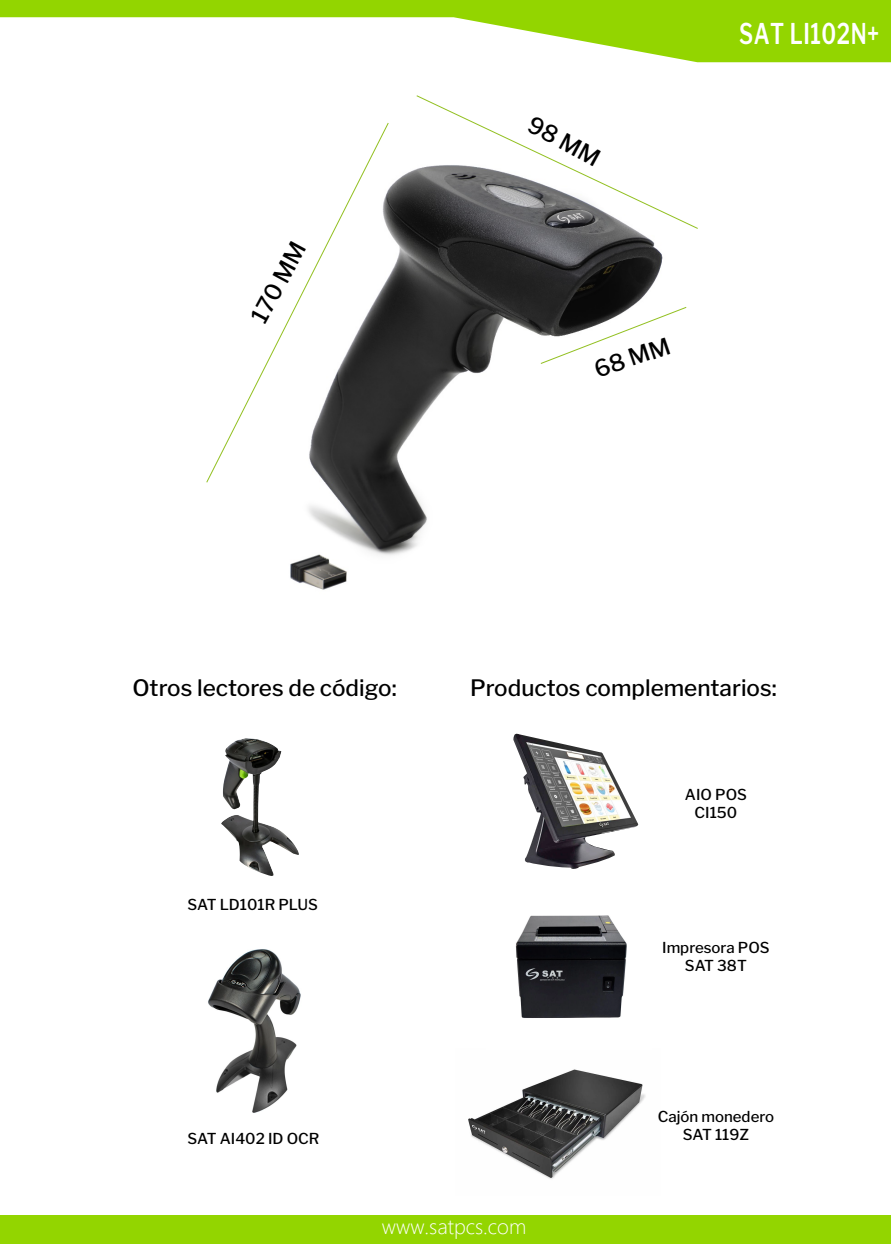
<style>
.page{position:relative;width:891px;height:1244px;background:#fff}
.page>*{position:absolute;margin:0;border:0;box-sizing:border-box;transform-origin:0 0}
.t1{font:600 28.5px "Libre Franklin";letter-spacing:.025em;color:#fff;scale:.74 1}
.t2{font:500 23.1px "Libre Franklin";color:#000}
.t3{font:500 22.5px "Libre Franklin";color:#000}
.t4{font:300 21px "Segoe UI";color:#fff}
.t5{font:500 15px/18px "Libre Franklin";color:#000;text-align:center}
</style>
<div class="page">
<img style="left:455px;top:1069px;width:205px;height:147px">
<svg style="left:0;top:0;width:891px;height:62px;fill:#93d500"></svg>
<div style="left:0;top:1216px;width:891px;height:28px;background:#93d500"></div>
<img style="left:290px;top:169px;width:373px;height:421px">
<svg style="left:206px;top:123px;width:183px;height:360px"></svg>
<svg style="left:540px;top:306px;width:147px;height:58px"></svg>
<svg style="left:416px;top:95px;width:282px;height:134px"></svg>
<img style="left:221px;top:738px;width:78px;height:138px">
<img style="left:208px;top:949px;width:93px;height:164px">
<img style="left:513px;top:734px;width:126px;height:135px">
<img style="left:515px;top:915px;width:112px;height:103px">
<h2 class="t2" style="left:245px;top:315px;width:90px;rotate:-62deg">170 MM</h2>
<h2 class="t2" style="left:536px;top:110px;width:80px;rotate:29deg">98 MM</h2>
<h2 class="t2" style="left:590px;top:357px;width:80px;rotate:-19deg">68 MM</h2>
<h1 class="t1" style="left:739px;top:16px;width:191px">SAT LI102N+</h1>
<h3 class="t3" style="left:132px;top:674px;width:266px">Otros lectores de código:</h3>
<h3 class="t3" style="left:470px;top:674px;width:308px">Productos complementarios:</h3>
<p class="t5" style="left:187px;top:896px;width:132px">SAT LD101R PLUS</p>
<p class="t5" style="left:685px;top:785px;width:64px">AIO POS<br>CI150</p>
<p class="t5" style="left:662px;top:939px;width:109px">Impresora POS<br>SAT 38T</p>
<p class="t5" style="left:658px;top:1107px;width:118px">Cajón monedero</p>
<p class="t5" style="left:187px;top:1130px;width:133px">SAT AI402 ID OCR</p>
<p class="t5" style="left:683px;top:1125px;width:68px">SAT 119Z</p>
<h3 class="t4" style="left:382px;top:1207px;width:146px">www.satpcs.com</h3>
</div>
